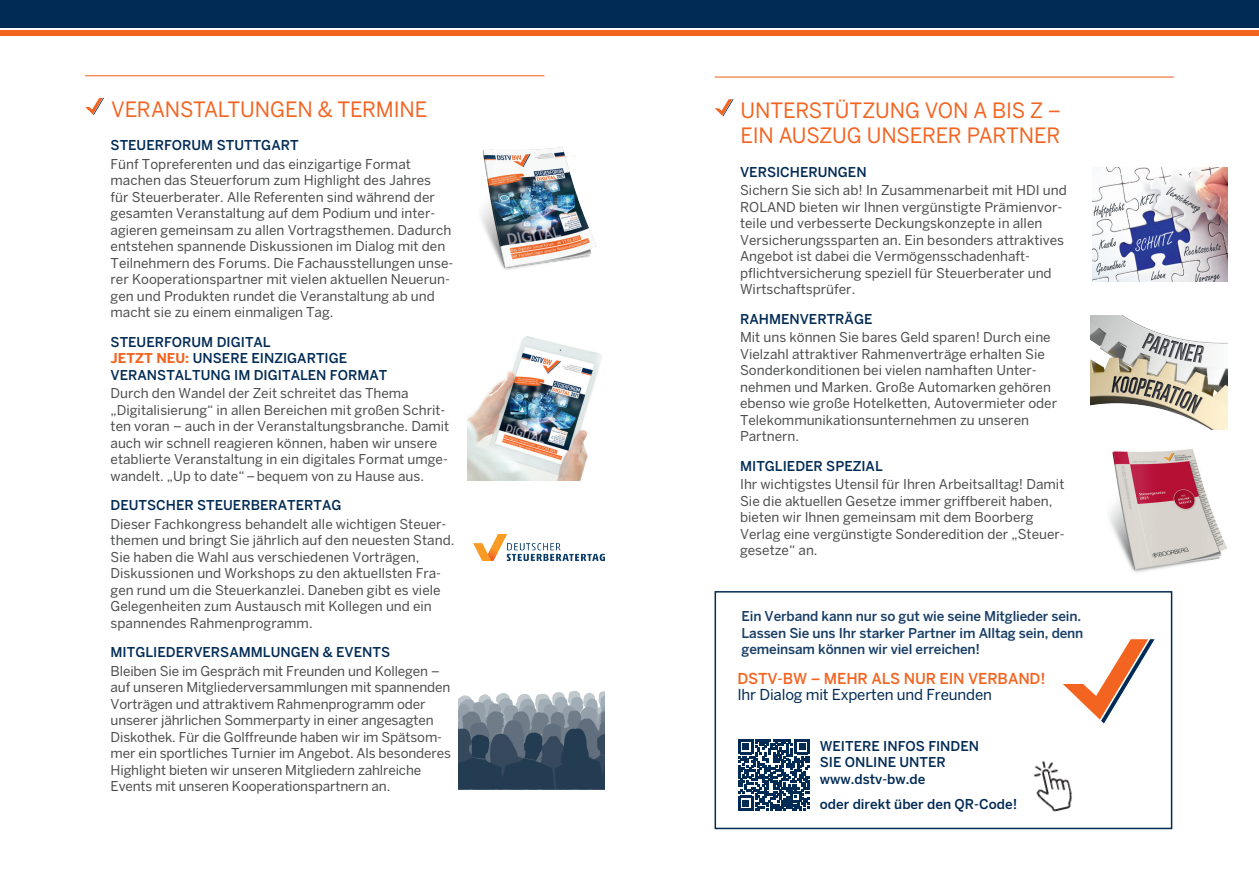
<style>
.page{position:relative;width:1259px;height:893px;background:#fff}
.page>*{position:absolute;margin:0;border:0;box-sizing:border-box;transform-origin:0 0}
.t1{font:21px/25.2px "Benton Sans";letter-spacing:-.01em;color:#f36421}
.t2{font:15px "Benton Sans";letter-spacing:-.01em;color:#012a54}
.t3{font:500 15px "Benton Sans";letter-spacing:-.01em;color:#f36421}
.t4{font:13.5px/16.5px "Benton Sans";color:#4b4c4d}
.t5{font:500 13.5px/16.5px "Benton Sans";color:#012a54}
.t6{font:500 13.5px/16.5px "Benton Sans";letter-spacing:-.01em;color:#183e66}
.s1{font-weight:700;color:#f36421}
</style>
<div class="page">
<div style="left:0;top:0;width:1259px;height:28px;background:#012a54"></div>
<div style="left:0;top:31px;width:1259px;height:5px;background:#f36421"></div>
<div style="left:714px;top:591px;width:458px;height:238px;border:2px solid #012a54"></div>
<svg style="left:715px;top:99px;width:18px;height:17px"></svg>
<hr style="left:714px;top:77px;width:460px;height:1px;background:#f36421">
<svg style="left:738px;top:739px;width:72px;height:72px"></svg>
<img style="left:1033px;top:761px;width:39px;height:51px">
<svg style="left:85px;top:98px;width:19px;height:17px"></svg>
<hr style="left:85px;top:75px;width:459px;height:1px;background:#f36421">
<svg style="left:1063px;top:639px;width:91px;height:84px"></svg>
<svg style="left:458px;top:690px;width:146px;height:99px;background:#5e6e7e"></svg>
<img style="left:1092px;top:168px;width:135px;height:114px">
<img style="left:1109px;top:449px;width:118px;height:124px">
<img style="left:1090px;top:316px;width:137px;height:113px">
<img style="left:474px;top:534px;width:130px;height:27px">
<img style="left:481px;top:147px;width:116px;height:123px">
<img style="left:468px;top:337px;width:134px;height:143px">
<h1 class="t1" style="left:111px;top:96px;width:317px">VERANSTALTUNGEN &amp; TERMINE</h1>
<p class="t5" style="left:111px;top:137px;width:190px">STEUERFORUM STUTTGART</p>
<p class="t4" style="left:111px;top:156px;width:344px">Fünf Topreferenten und das einzigartige Format machen das Steuerforum zum Highlight des Jahres<br>für Steuerberater. Alle Referenten sind während der gesamten Veranstaltung auf dem Podium und inter&shy;agieren gemeinsam zu allen Vortragsthemen. Dadurch entstehen spannende Diskussionen im Dialog mit den Teilnehmern des Forums. Die Fachausstellungen unse&shy;rer Kooperationspartner mit vielen aktuellen Neuerun&shy;gen und Produkten rundet die Veranstaltung ab und macht sie zu einem einmaligen Tag.</p>
<p class="t5" style="left:111px;top:333px;width:278px">STEUERFORUM DIGITAL<br><span class="s1">JETZT NEU:</span> UNSERE EINZIGARTIGE<br>VERANSTALTUNG IM DIGITALEN FORMAT</p>
<p class="t4" style="left:111px;top:385px;width:340px">Durch den Wandel der Zeit schreitet das Thema „Digitalisierung“ in allen Bereichen mit großen Schrit&shy;ten voran – auch in der Veranstaltungsbranche. Damit auch wir schnell reagieren können, haben wir unsere etablierte Veranstaltung in ein digitales Format umge&shy;wandelt. „Up to date“–bequem von zu Hause aus.</p>
<p class="t5" style="left:111px;top:497px;width:232px">DEUTSCHER STEUERBERATERTAG</p>
<p class="t4" style="left:111px;top:515px;width:345px">Dieser Fachkongress behandelt alle wichtigen Steuer&shy;themen und bringt Sie jährlich auf den neuesten Stand.<br>Sie haben die Wahl aus verschiedenen Vorträgen, Diskussionen und Workshops zu den aktuellsten Fra&shy;gen rund um die Steuerkanzlei. Daneben gibt es viele Gelegenheiten zum Austausch mit Kollegen und ein spannendes Rahmenprogramm.</p>
<p class="t5" style="left:111px;top:644px;width:281px">MITGLIEDERVERSAMMLUNGEN &amp; EVENTS</p>
<p class="t4" style="left:111px;top:662px;width:342px">Bleiben Sie im Gespräch mit Freunden und Kollegen – auf unseren Mitgliederversammlungen mit spannenden Vorträgen und attraktivem Rahmenprogramm oder unserer jährlichen Sommerparty in einer angesagten Diskothek. Für die Golffreunde haben wir im Spätsom&shy;mer ein sportliches Turnier im Angebot. Als besonderes Highlight bieten wir unseren Mitgliedern zahlreiche Events mit unseren Kooperationspartnern an.</p>
<h1 class="t1" style="left:740px;top:98px;width:322px">UNTERSTÜTZUNG VON A BIS Z –<br>EIN AUSZUG UNSERER PARTNER</h1>
<p class="t5" style="left:740px;top:163px;width:128px">VERSICHERUNGEN</p>
<p class="t4" style="left:740px;top:182px;width:328px">Sichern Sie sich ab! In Zusammenarbeit mit HDI und ROLAND bieten wir Ihnen vergünstigte Prämienvor&shy;teile und verbesserte Deckungskonzepte in allen Versicherungssparten an. Ein besonders attraktives Angebot ist dabei die Vermögensschadenhaft&shy;pflichtversicherung speziell für Steuerberater und Wirtschaftsprüfer.</p>
<p class="t5" style="left:740px;top:310px;width:134px">RAHMENVERTRÄGE</p>
<p class="t4" style="left:740px;top:329px;width:318px">Mit uns können Sie bares Geld sparen! Durch eine Vielzahl attraktiver Rahmenverträge erhalten Sie Sonderkonditionen bei vielen namhaften Unter&shy;nehmen und Marken. Große Automarken gehören ebenso wie große Hotelketten, Autovermieter oder Telekommunikationsunternehmen zu unseren Partnern.</p>
<p class="t5" style="left:740px;top:457px;width:144px">MITGLIEDER SPEZIAL</p>
<p class="t4" style="left:740px;top:476px;width:326px">Ihr wichtigstes Utensil für Ihren Arbeitsalltag! Damit Sie die aktuellen Gesetze immer griffbereit haben, bieten wir Ihnen gemeinsam mit dem Boorberg Verlag eine vergünstigte Sonderedition der „Steuer&shy;gesetze“ an.</p>
<p class="t6" style="left:741px;top:608px;width:343px">Ein Verband kann nur so gut wie seine Mitglieder sein.<br>Lassen Sie uns Ihr starker Partner im Alltag sein, denn gemeinsam können wir viel erreichen!</p>
<p class="t3" style="left:737px;top:669px;width:310px">DSTV-BW – MEHR ALS NUR EIN VERBAND!</p>
<p class="t2" style="left:737px;top:686px;width:256px">Ihr Dialog mit Experten und Freunden</p>
<p class="t5" style="left:820px;top:738px;width:161px">WEITERE INFOS FINDEN<br>SIE ONLINE UNTER www.dstv-bw.de</p>
<p class="t5" style="left:820px;top:796px;width:199px">oder direkt über den QR-Code!</p>
</div>
